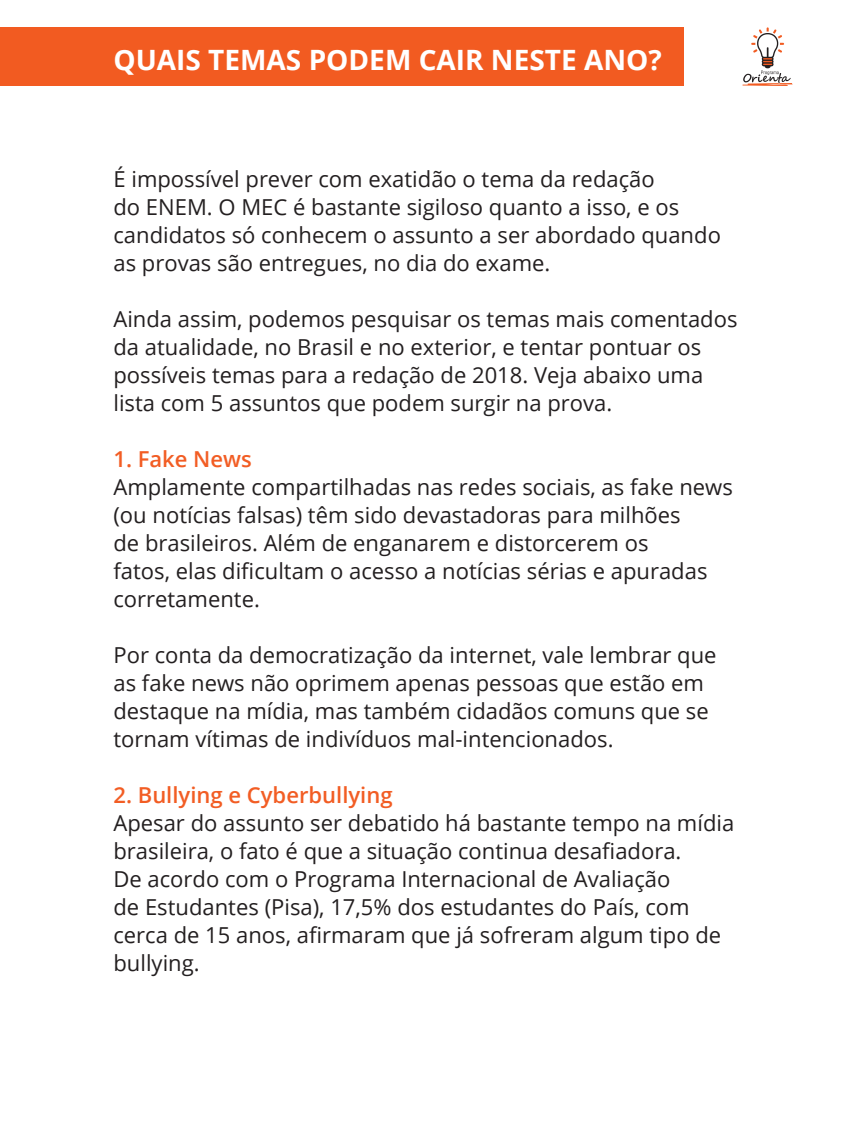
<style>
.page{position:relative;width:851px;height:1134px;background:#fff}
.page>*{position:absolute;margin:0;border:0;box-sizing:border-box;transform-origin:0 0}
.t1{font:700 28px "Open Sans";color:#fff}
.t2{font:22px/28px "Open Sans";color:#231f20}
.t3{font:600 22px "Open Sans";color:#f25d24}
</style>
<div class="page">
<div style="left:0;top:27px;width:683px;height:59px;background:#f25b21"></div>
<svg style="left:742px;top:27px;width:50px;height:59px"></svg>
<p class="t1" style="left:113px;top:40px;width:549px">QUAIS TEMAS PODEM CAIR NESTE ANO?</p>
<p class="t2" style="left:113px;top:164px;width:609px">É impossível prever com exatidão o tema da redação<br>do ENEM. O MEC é bastante sigiloso quanto a isso, e os candidatos só conhecem o assunto a ser abordado quando as provas são entregues, no dia do exame.</p>
<p class="t2" style="left:113px;top:304px;width:625px">Ainda assim, podemos pesquisar os temas mais comentados da atualidade, no Brasil e no exterior, e tentar pontuar os possíveis temas para a redação de 2018. Veja abaixo uma lista com 5 assuntos que podem surgir na prova.</p>
<p class="t3" style="left:113px;top:444px;width:140px">1. Fake News</p>
<p class="t2" style="left:113px;top:472px;width:621px">Amplamente compartilhadas nas redes sociais, as fake news (ou notícias falsas) têm sido devastadoras para milhões<br>de brasileiros. Além de enganarem e distorcerem os<br>fatos, elas dificultam o acesso a notícias sérias e apuradas corretamente.</p>
<p class="t2" style="left:113px;top:640px;width:604px">Por conta da democratização da internet, vale lembrar que as fake news não oprimem apenas pessoas que estão em destaque na mídia, mas também cidadãos comuns que se tornam vítimas de indivíduos mal-intencionados.</p>
<p class="t3" style="left:113px;top:780px;width:281px">2. Bullying e Cyberbullying</p>
<p class="t2" style="left:113px;top:808px;width:622px">Apesar do assunto ser debatido há bastante tempo na mídia brasileira, o fato é que a situação continua desafiadora.</p>
<p class="t2" style="left:113px;top:864px;width:609px">De acordo com o Programa Internacional de Avaliação<br>de Estudantes (Pisa), 17,5% dos estudantes do País, com cerca de 15 anos, afirmaram que já sofreram algum tipo de bullying.</p>
</div>
